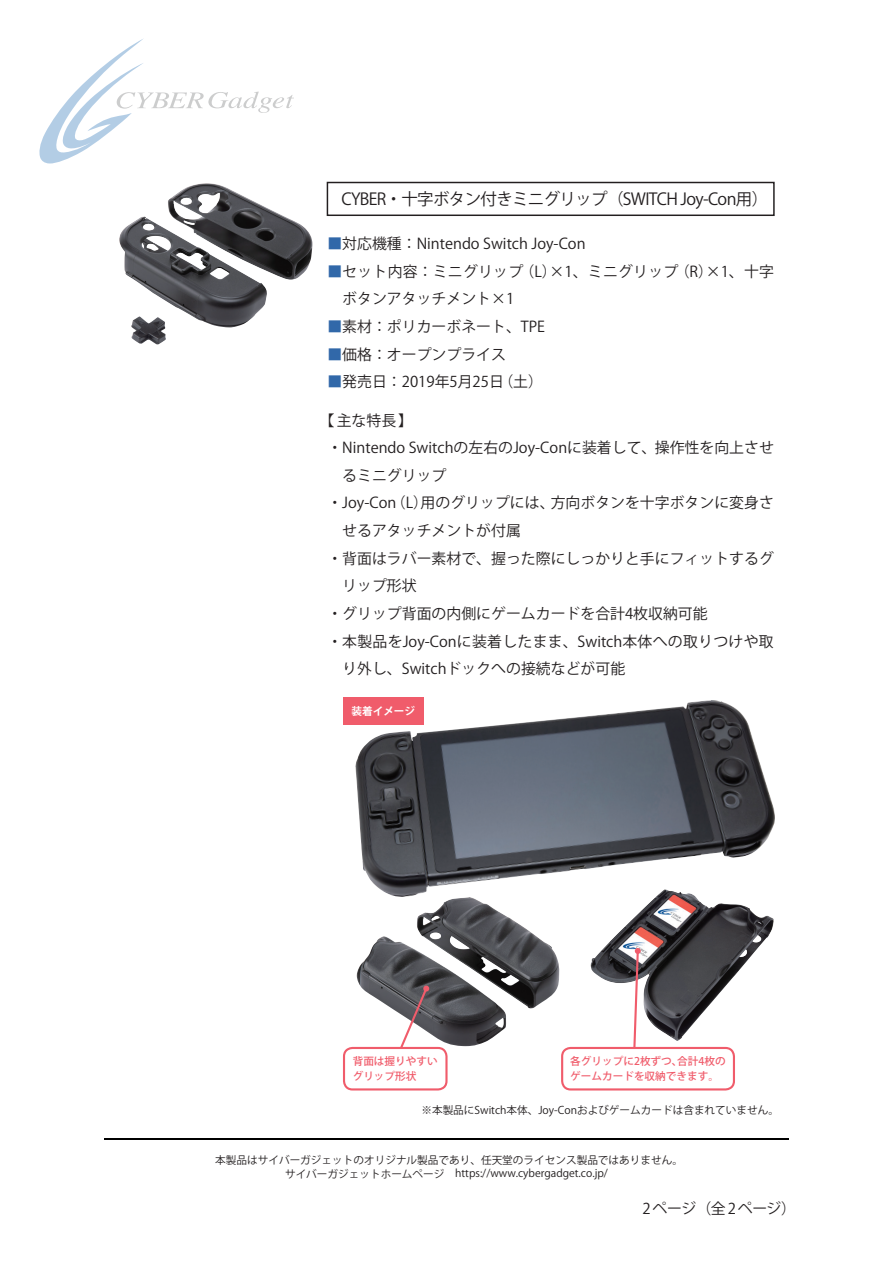
<style>
.page{position:relative;width:893px;height:1263px;background:#fff}
.page>*{position:absolute;margin:0;border:0;box-sizing:border-box;transform-origin:0 0}
.t1{font:16.5px "Koz Go Pr 6 N";letter-spacing:-.04em;color:#231f20}
.t2{font:14.85px/27.6px "Koz Go Pr 6 N";color:#231f20}
.t3{font:14.85px "Koz Go Pr 6 N";letter-spacing:.02em;color:#231f20}
.t4{font:10.65px/13.4px "Koz Go Pr 6 N";color:#231f20;text-align:center}
.t5{font:500 10.65px/14.9px "Koz Go Pr 6 N";color:#f05c6b}
.t6{font:700 10.65px "Koz Go Pr 6 N";color:#fff}
.s1{color:#3168a9}
.s2{font-family:"Koz Min Pr 6 N"}
</style>
<div class="page">
<img style="left:357px;top:897px;width:202px;height:149px">
<img style="left:356px;top:701px;width:419px;height:196px">
<img style="left:591px;top:889px;width:183px;height:152px">
<svg style="left:39px;top:39px;width:255px;height:125px"></svg>
<hr style="left:104px;top:1138px;width:685px;height:2px;background:#000">
<svg style="left:393px;top:985px;width:37px;height:62px"></svg>
<svg style="left:632px;top:948px;width:9px;height:99px"></svg>
<div style="left:561px;top:1047px;width:174px;height:43px;border:2px solid #f05c6b;border-radius:9px"></div>
<div style="left:343px;top:1047px;width:105px;height:43px;border:2px solid #f05c6b;border-radius:9px"></div>
<div style="left:327px;top:182px;width:448px;height:34px;border:1px solid #231f20"></div>
<img style="left:119px;top:183px;width:193px;height:97px">
<div style="left:343px;top:697px;width:81px;height:28px;background:#f05c6b"></div>
<p class="t1" style="left:341px;top:190px;width:428px">CYBER・十字ボタン付きミニグリップ（SWITCH Joy-Con用）</p>
<p class="t2" style="left:327px;top:230px;width:260px"><span class="s1">■</span>対応機種：Nintendo Switch Joy-Con</p>
<p class="t2" style="left:342px;top:258px;width:433px;text-indent:-15px"><span class="s1">■</span>セット内容：ミニグリップ（L）×1、ミニグリップ（R）×1、十字ボタンアタッチメント×1</p>
<p class="t2" style="left:327px;top:313px;width:219px"><span class="s1">■</span>素材：ポリカーボネート、TPE</p>
<p class="t2" style="left:327px;top:341px;width:180px"><span class="s1">■</span>価格：オープンプライス</p>
<p class="t2" style="left:327px;top:368px;width:217px"><span class="s1">■</span>発売日：2019年5月25日（土）</p>
<p class="t2" style="left:320px;top:407px;width:95px"><span class="s2">【</span>主な特長】</p>
<p class="t2" style="left:327px;top:434px;width:448px">・Nintendo Switchの左右のJoy-Conに装着して、操作性を向上させ</p>
<p class="t2" style="left:342px;top:462px;width:106px">るミニグリップ</p>
<p class="t2" style="left:327px;top:490px;width:448px">・Joy-Con（L）用のグリップには、方向ボタンを十字ボタンに変身さ</p>
<p class="t2" style="left:342px;top:517px;width:180px">せるアタッチメントが付属</p>
<p class="t2" style="left:327px;top:545px;width:448px">・背面はラバー素材で、握った際にしっかりと手にフィットするグ</p>
<p class="t2" style="left:342px;top:572px;width:76px">リップ形状</p>
<p class="t2" style="left:327px;top:600px;width:382px">・グリップ背面の内側にゲームカードを合計4枚収納可能</p>
<p class="t3" style="left:327px;top:633px;width:448px">・本製品をJoy-Conに装着したまま、Switch本体への取りつけや取</p>
<p class="t2" style="left:342px;top:655px;width:284px">り外し、Switchドックへの接続などが可能</p>
<p class="t6" style="left:351px;top:705px;width:65px">装着イメージ</p>
<p class="t5" style="left:353px;top:1054px;width:87px">背面は握りやすいグリップ形状</p>
<p class="t5" style="left:570px;top:1054px;width:157px">各グリップに2枚ずつ、合計4枚のゲームカードを収納できます。</p>
<p class="t4" style="left:421px;top:1104px;width:359px">※本製品にSwitch本体、Joy-Conおよびゲームカードは含まれていません。</p>
<p class="t4" style="left:215px;top:1153px;width:469px">本製品はサイバーガジェットのオリジナル製品であり、任天堂のライセンス製品ではありません。サイバーガジェットホームページ　https://www.cybergadget.co.jp/</p>
<p class="t2" style="left:642px;top:1195px;width:155px">2 ページ（全 2 ページ）</p>
</div>
